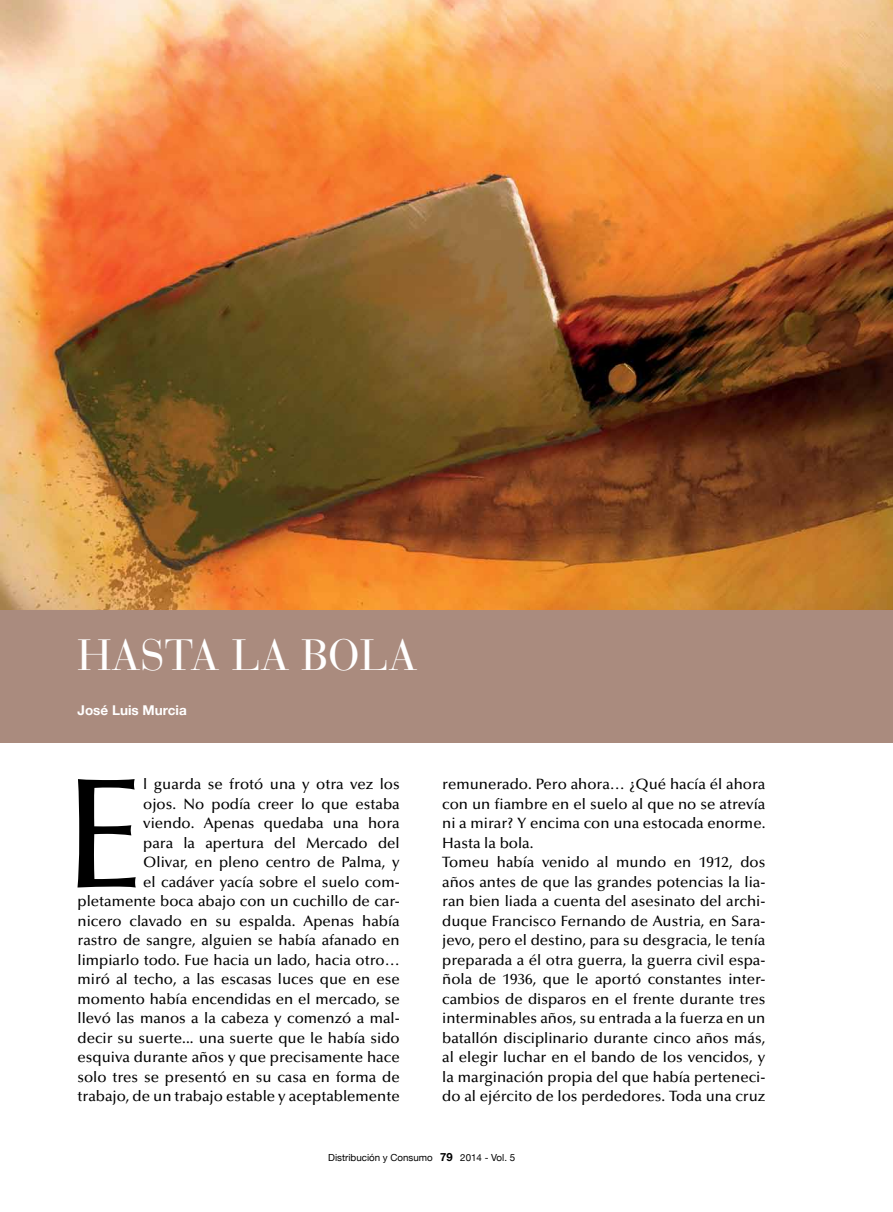
<style>
.page{position:relative;width:893px;height:1212px;background:#fff}
.page>*{position:absolute;margin:0;border:0;box-sizing:border-box;transform-origin:0 0}
.t1{font:500 156.9px "Optima";color:#000}
.t2{font:43.5px "Bauer Bodoni CE";color:#fff}
.t3{font:500 15px/19.5px "Optima";color:#000;text-align:right}
.t4{font:700 13.5px "Helvetica Neue";color:#fff}
.t5{font:700 11.25px "Helvetica Neue";color:#000}
.t6{font:9.75px "Helvetica Neue";color:#000}
</style>
<div class="page">
<img style="left:0;top:0;width:893px;height:610px">
<div style="left:0;top:610px;width:893px;height:132px;background:#aa8b7e"></div>
<h2 class="t2" style="left:78px;top:629px;width:334px">HASTA LA BOLA</h2>
<p class="t4" style="left:78px;top:702px;width:111px">José Luis Murcia</p>
<p class="t3" style="left:77px;top:775px;width:324px">l guarda se frotó una y otra vez los<br>ojos. No podía creer lo que estaba<br>viendo. Apenas quedaba una hora<br>para la apertura del Mercado del<br>Olivar, en pleno centro de Palma, y<br>el cadáver yacía sobre el suelo com&shy;pletamente boca abajo con un cuchillo de car&shy;nicero clavado en su espalda. Apenas había rastro de sangre, alguien se había afanado en limpiarlo todo. Fue hacia un lado, hacia otro… miró al techo, a las escasas luces que en ese momento había encendidas en el mercado, se llevó las manos a la cabeza y comenzó a mal&shy;decir su suerte... una suerte que le había sido esquiva durante años y que precisamente hace solo tres se presentó en su casa en forma de trabajo, de un trabajo estable y aceptablemente</p>
<p class="t3" style="left:442px;top:775px;width:325px;text-align:left">remunerado. Pero ahora… ¿Qué hacía él ahora con un fiambre en el suelo al que no se atrevía ni a mirar? Y encima con una estocada enorme.<br>Hasta la bola.<br>Tomeu había venido al mundo en 1912, dos años antes de que las grandes potencias la lia&shy;ran bien liada a cuenta del asesinato del archi&shy;duque Francisco Fernando de Austria, en Sara&shy;jevo, pero el destino, para su desgracia, le tenía preparada a él otra guerra, la guerra civil espa&shy;ñola de 1936, que le aportó constantes inter&shy;cambios de disparos en el frente durante tres interminables años, su entrada a la fuerza en un batallón disciplinario durante cinco años más, al elegir luchar en el bando de los vencidos, y la marginación propia del que había perteneci&shy;do al ejército de los perdedores. Toda una cruz</p>
<h1 class="t1" style="left:65px;top:746px;width:80px">E</h1>
<p class="t5" style="left:440px;top:1150px;width:14px">79</p>
<p class="t6" style="left:328px;top:1152px;width:106px">Distribución y Consumo</p>
<p class="t6" style="left:460px;top:1152px;width:56px">2014 - Vol. 5</p>
</div>
